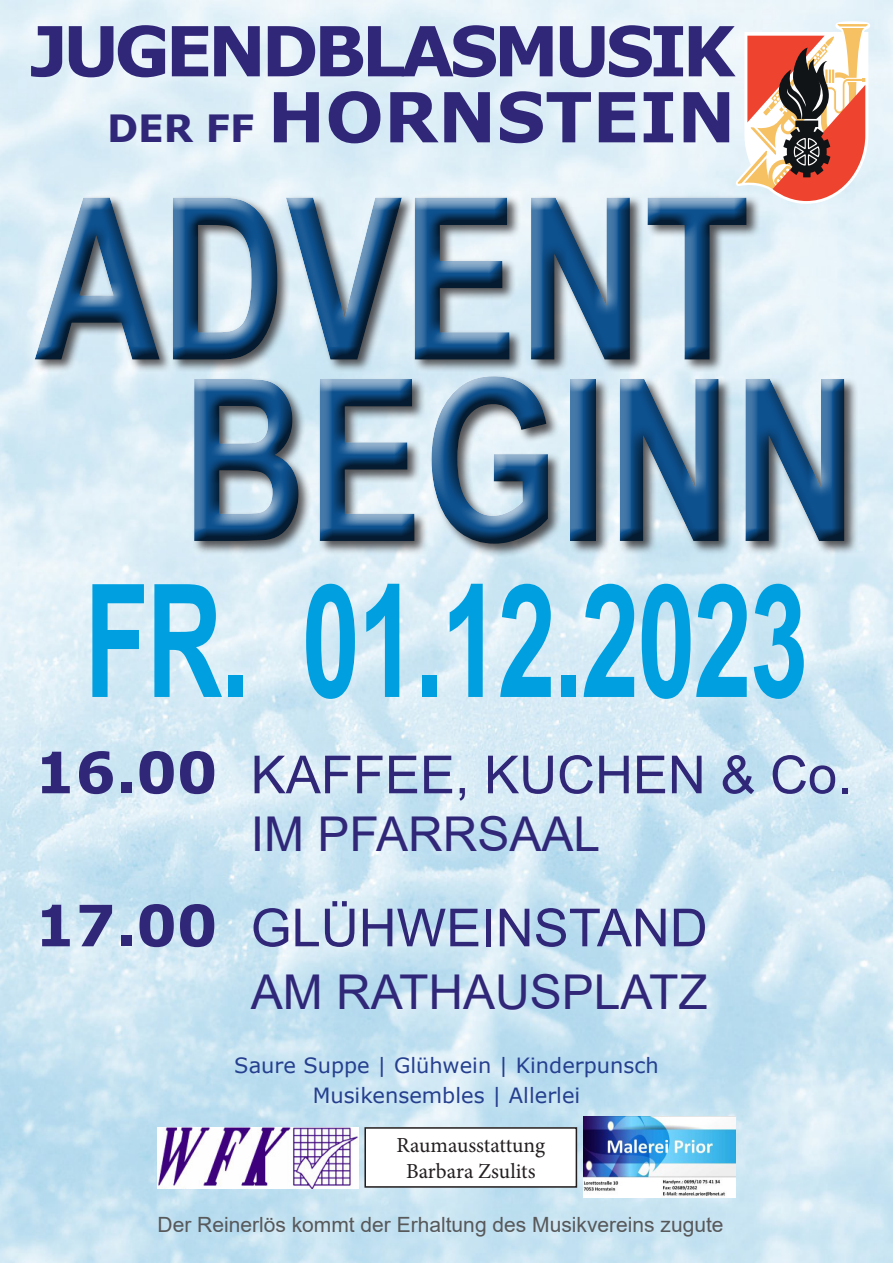
<style>
.page{position:relative;width:893px;height:1263px;background:#fff}
.page>*{position:absolute;margin:0;border:0;box-sizing:border-box;transform-origin:0 0}
.t1{font:700 226.2px/181.4px "Arial";color:#0d518f;scale:.77 1}
.t2{font:700 157.5px "Arial";letter-spacing:-.02em;color:#009fdf;scale:.67 1}
.t3{font:700 69px "Verdana";letter-spacing:-.07em;color:#302778}
.t4{font:700 69px "Verdana";color:#302778}
.t5{font:52.5px "Arial";color:#302778}
.t6{font:48px "Arial";color:#302778}
.t7{font:21.45px "Minion Pro";letter-spacing:-.005em;color:#231f20}
.t8{font:21px "Verdana";color:#253f8e}
.t9{font:21px "Arial";color:#57585a}
.s1{font-size:37.5px}
.s2{font-family:"Verdana";font-weight:700;font-size:57px}
</style>
<div class="page">
<img style="left:0;top:0;width:893px;height:1263px">
<svg style="left:736px;top:21px;width:136px;height:183px"></svg>
<div style="left:25px;top:189px;width:832px;height:368px;background:#231f20;opacity:.75"></div>
<img style="left:583px;top:1117px;width:152px;height:81px">
<img style="left:158px;top:1127px;width:200px;height:62px">
<div style="left:365px;top:1128px;width:211px;height:59px;background:#fff"></div>
<div style="left:364px;top:1127px;width:213px;height:61px;border:2px solid #231f20"></div>
<p class="t3" style="left:30px;top:2px;width:707px">JUGENDBLASMUSIK</p>
<p class="t4" style="left:107px;top:68px;width:630px"><span class="s1">DER FF</span> HORNSTEIN</p>
<h1 class="t1" style="left:181px;top:192px;width:880px;text-indent:-147px">ADVENT<br>BEGINN</h1>
<p class="t2" style="left:85px;top:531px;width:1081px">FR. 01.12.2023</p>
<p class="t5" style="left:35px;top:739px;width:818px"><span class="s2">16.00</span> KAFFEE, KUCHEN &amp; Co.</p>
<p class="t6" style="left:251px;top:801px;width:351px">IM PFARRSAAL</p>
<p class="t5" style="left:35px;top:892px;width:674px"><span class="s2">17.00</span> GLÜHWEINSTAND</p>
<p class="t6" style="left:251px;top:959px;width:458px">AM RATHAUSPLATZ</p>
<p class="t8" style="left:234px;top:1051px;width:426px">Saure Suppe | Glühwein | Kinderpunsch</p>
<p class="t8" style="left:313px;top:1081px;width:269px">Musikensembles | Allerlei</p>
<p class="t7" style="left:397px;top:1131px;width:150px">Raumausstattung</p>
<p class="t7" style="left:406px;top:1157px;width:131px">Barbara Zsulits</p>
<p class="t9" style="left:158px;top:1210px;width:568px">Der Reinerlös kommt der Erhaltung des Musikvereins zugute</p>
</div>
